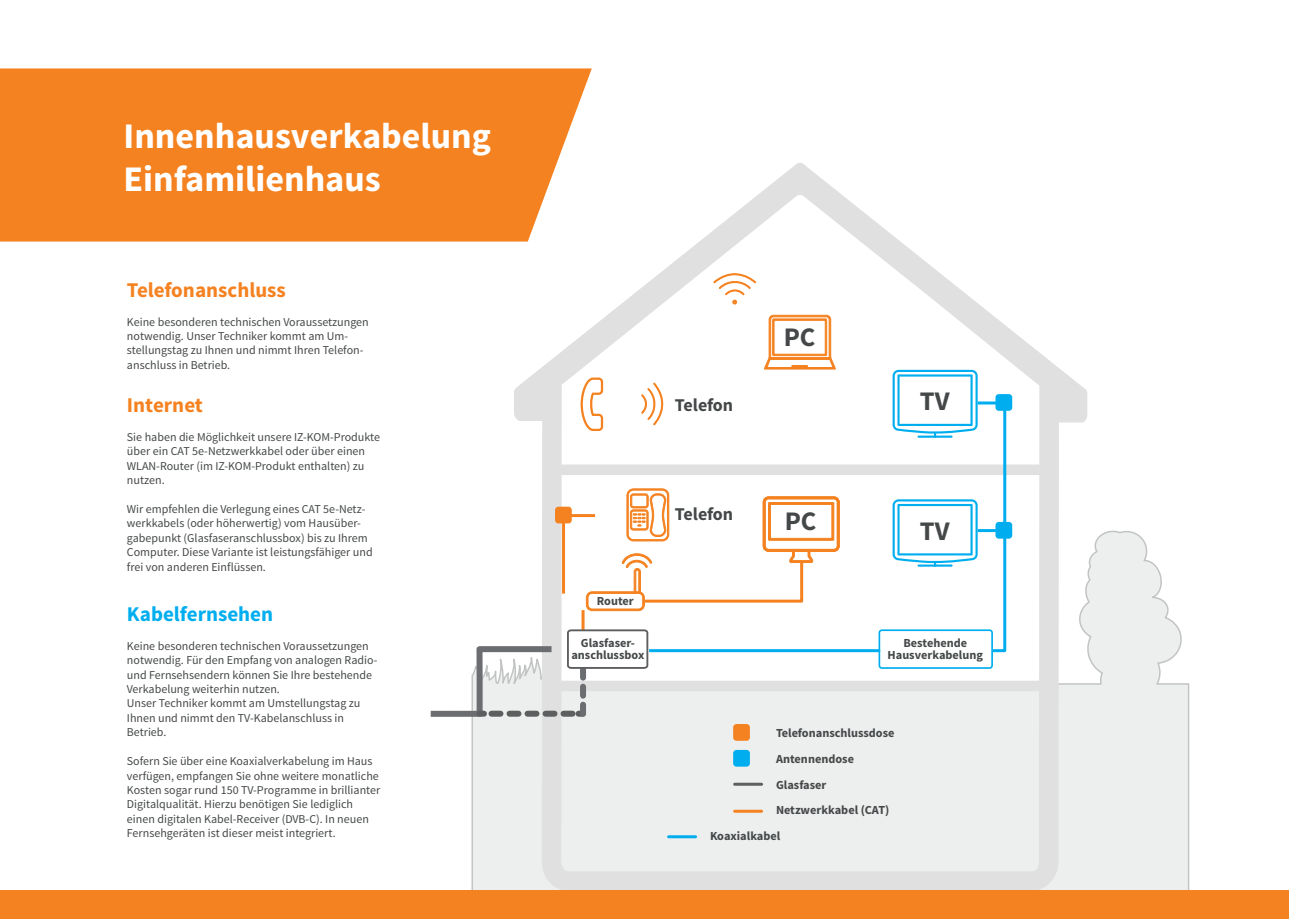
<style>
.page{position:relative;width:1289px;height:919px;background:#fff}
.page>*{position:absolute;margin:0;border:0;box-sizing:border-box;transform-origin:0 0}
.t1{font:700 36px/43.2px "Source Sans Pro";color:#fff}
.t2{font:700 26.85px "Source Sans Pro";color:#454849}
.t3{font:700 21px "Source Sans Pro";color:#f58220}
.t4{font:700 21px "Source Sans Pro";color:#00aeef}
.t5{font:700 18px "Source Sans Pro";letter-spacing:-.005em;color:#454849}
.t6{font:700 12.3px/12.3px "Source Sans Pro";color:#454849;text-align:center}
.t7{font:12px/14.4px "Source Sans Pro";color:#454849}
</style>
<div class="page">
<svg style="left:471px;top:241px;width:718px;height:649px"></svg>
<svg style="left:514px;top:163px;width:573px;height:727px"></svg>
<svg style="left:713px;top:263px;width:43px;height:41px"></svg>
<svg style="left:641px;top:382px;width:32px;height:43px"></svg>
<svg style="left:763px;top:315px;width:72px;height:54px"></svg>
<div style="left:791px;top:365px;width:16px;height:3px;border:1px solid #f58220"></div>
<hr style="left:581px;top:610px;width:3px;height:21px;background:#f58220">
<hr style="left:649px;top:649px;width:231px;height:3px;background:#00aeef">
<svg style="left:878px;top:370px;width:129px;height:298px"></svg>
<hr style="left:977px;top:401px;width:27px;height:3px;background:#00aeef">
<hr style="left:977px;top:529px;width:27px;height:3px;background:#00aeef">
<div style="left:995px;top:394px;width:17px;height:17px;background:#00aeef;border-radius:3px"></div>
<div style="left:733px;top:749px;width:17px;height:17px;background:#00aeef;border-radius:3px"></div>
<hr style="left:562px;top:511px;width:3px;height:82px;background:#f58220">
<div style="left:733px;top:724px;width:17px;height:16px;background:#f58220;border-radius:3px"></div>
<hr style="left:563px;top:514px;width:32px;height:3px;background:#f58220">
<div style="left:555px;top:506px;width:16px;height:17px;background:#f58220;border-radius:3px"></div>
<div style="left:995px;top:522px;width:17px;height:16px;background:#00aeef;border-radius:3px"></div>
<hr style="left:668px;top:835px;width:27px;height:3px;background:#00aeef">
<hr style="left:734px;top:782px;width:27px;height:3px;background:#5c5e60">
<hr style="left:734px;top:809px;width:27px;height:3px;background:#f58220">
<svg style="left:430px;top:629px;width:218px;height:90px"></svg>
<svg style="left:586px;top:488px;width:253px;height:123px"></svg>
<div style="left:0;top:68px;width:592px;height:173px;background:#f58220"></div>
<div style="left:0;top:890px;width:1288px;height:28px;background:#f58220"></div>
<svg style="left:579px;top:376px;width:25px;height:56px"></svg>
<h1 class="t1" style="left:124px;top:116px;width:369px">Innenhausverkabelung<br>Einfamilienhaus</h1>
<h3 class="t3" style="left:127px;top:276px;width:160px">Telefonanschluss</h3>
<p class="t7" style="left:127px;top:314px;width:243px">Keine besonderen technischen Voraussetzungen notwendig. Unser Techniker kommt am Um&shy;stellungstag zu Ihnen und nimmt Ihren Telefon&shy;anschluss in Betrieb.</p>
<h3 class="t3" style="left:127px;top:391px;width:77px">Internet</h3>
<p class="t7" style="left:127px;top:430px;width:255px">Sie haben die Möglichkeit unsere IZ-KOM-Produkte über ein CAT 5e-Netzwerkkabel oder über einen WLAN-Router (im IZ-KOM-Produkt enthalten) zu nutzen.</p>
<p class="t7" style="left:127px;top:502px;width:247px">Wir empfehlen die Verlegung eines CAT 5e-Netz&shy;werkkabels (oder höherwertig) vom Hausüber&shy;gabepunkt (Glasfaseranschlussbox) bis zu Ihrem Computer. Diese Variante ist leistungsfähiger und frei von anderen Einflüssen.</p>
<h3 class="t4" style="left:127px;top:600px;width:148px">Kabelfernsehen</h3>
<p class="t7" style="left:127px;top:638px;width:252px">Keine besonderen technischen Voraussetzungen notwendig. Für den Empfang von analogen Radio&shy;und Fernsehsendern können Sie Ihre bestehende Verkabelung weiterhin nutzen.<br>Unser Techniker kommt am Umstellungstag zu Ihnen und nimmt den TV-Kabelanschluss in Betrieb.</p>
<p class="t7" style="left:127px;top:754px;width:255px">Sofern Sie über eine Koaxialverkabelung im Haus verfügen, empfangen Sie ohne weitere monatliche Kosten sogar rund 150 TV-Programme in brillianter Digitalqualität. Hierzu benötigen Sie lediglich einen digitalen Kabel-Receiver (DVB-C). In neuen Fernsehgeräten ist dieser meist integriert.</p>
<h3 class="t5" style="left:675px;top:393px;width:60px">Telefon</h3>
<h2 class="t2" style="left:783px;top:320px;width:33px">PC</h2>
<h2 class="t2" style="left:919px;top:384px;width:31px">TV</h2>
<p class="t6" style="left:597px;top:595px;width:38px">Router</p>
<p class="t6" style="left:571px;top:637px;width:75px">Glasfaser&shy;anschlussbox</p>
<h3 class="t5" style="left:675px;top:502px;width:60px">Telefon</h3>
<h2 class="t2" style="left:784px;top:504px;width:33px">PC</h2>
<h2 class="t2" style="left:919px;top:513px;width:31px">TV</h2>
<p class="t6" style="left:887px;top:637px;width:97px">Bestehende<br>Hausverkabelung</p>
<p class="t6" style="left:776px;top:727px;width:120px">Telefonanschlussdose</p>
<p class="t6" style="left:776px;top:753px;width:79px">Antennendose</p>
<p class="t6" style="left:776px;top:778px;width:52px">Glasfaser</p>
<p class="t6" style="left:776px;top:804px;width:115px">Netzwerkkabel (CAT)</p>
<p class="t6" style="left:710px;top:830px;width:72px">Koaxialkabel</p>
</div>
